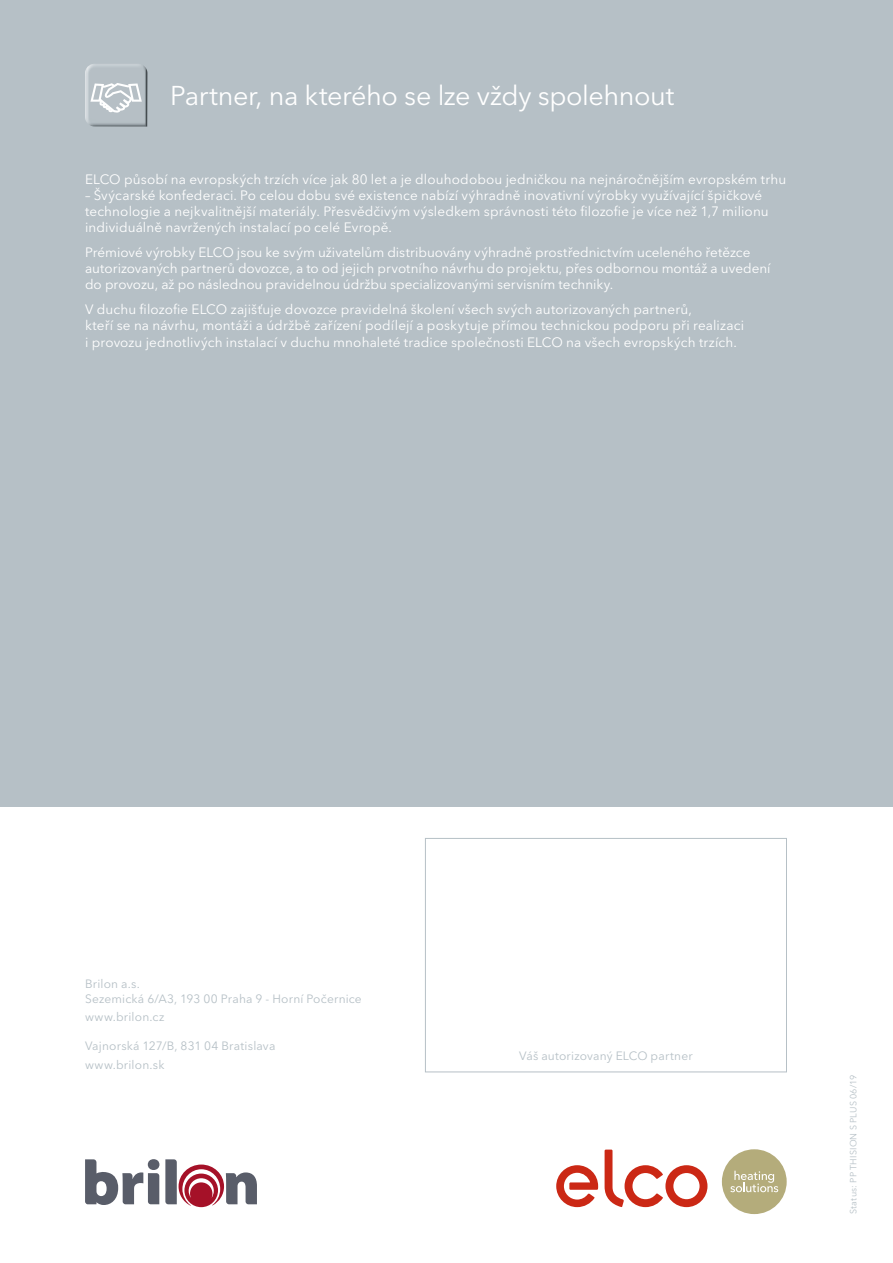
<style>
.page{position:relative;width:893px;height:1263px;background:#fff}
.page>*{position:absolute;margin:0;border:0;box-sizing:border-box;transform-origin:0 0}
.t1{font:27px "Avenir Next LT Pro";letter-spacing:-.015em;color:#fff}
.t2{font:13.5px/16.2px "Avenir Next LT Pro";letter-spacing:.01em;color:#fff}
.t3{font:12px/14.4px "Avenir Next LT Pro";letter-spacing:.015em;color:#b6c0c6}
.t4{font:9px "Avenir Next LT Pro";letter-spacing:.025em;color:#b6c0c6}
</style>
<div class="page">
<div style="left:0;top:0;width:893px;height:807px;background:#b6c0c6"></div>
<img style="left:85px;top:68px;width:2px;height:54px">
<img style="left:145px;top:67px;width:2px;height:60px">
<img style="left:87px;top:64px;width:58px;height:63px">
<svg style="left:90px;top:83px;width:52px;height:30px"></svg>
<svg style="left:556px;top:1149px;width:151px;height:58px"></svg>
<div style="left:722px;top:1149px;width:65px;height:65px;background:#b4ac7b;border-radius:50%"></div>
<svg style="left:730px;top:1171px;width:48px;height:21px"></svg>
<svg style="left:165px;top:1159px;width:92px;height:48px"></svg>
<svg style="left:85px;top:1159px;width:74px;height:46px"></svg>
<div style="left:425px;top:838px;width:362px;height:234px;border:1px solid #b6c0c6"></div>
<h1 class="t1" style="left:170px;top:80px;width:506px">Partner, na kterého se lze vždy spolehnout</h1>
<p class="t2" style="left:85px;top:171px;width:703px">ELCO působí na evropských trzích více jak 80 let a je dlouhodobou jedničkou na nejnáročnějším evropském trhu</p>
<p class="t2" style="left:85px;top:187px;width:685px">– Švýcarské konfederaci. Po celou dobu své existence nabízí výhradně inovativní výrobky využívající špičkové technologie a nejkvalitnější materiály. Přesvědčivým výsledkem správnosti této filozofie je více než 1,7 milionu individuálně navržených instalací po celé Evropě.</p>
<p class="t2" style="left:85px;top:244px;width:687px">Prémiové výrobky ELCO jsou ke svým uživatelům distribuovány výhradně prostřednictvím uceleného řetězce autorizovaných partnerů dovozce, a to od jejich prvotního návrhu do projektu, přes odbornou montáž a uvedení do provozu, až po následnou pravidelnou údržbu specializovanými servisním techniky.</p>
<p class="t2" style="left:85px;top:301px;width:660px">V duchu filozofie ELCO zajišťuje dovozce pravidelná školení všech svých autorizovaných partnerů,<br>kteří se na návrhu, montáži a údržbě zařízení podílejí a poskytuje přímou technickou podporu při realizaci i provozu jednotlivých instalací v duchu mnohaleté tradice společnosti ELCO na všech evropských trzích.</p>
<p class="t3" style="left:85px;top:977px;width:278px">Brilon a.s.<br>Sezemická 6/A3, 193 00 Praha 9 - Horní Počernice</p>
<p class="t3" style="left:85px;top:1010px;width:81px">www.brilon.cz</p>
<p class="t3" style="left:85px;top:1037px;width:192px;line-height:18.6px">Vajnorská 127/B, 831 04 Bratislava www.brilon.sk</p>
<p class="t3" style="left:519px;top:1048px;width:175px">Váš autorizovaný ELCO partner</p>
<p class="t4" style="left:848px;top:1214px;width:141px;rotate:-90deg">Status: PP THISION S PLUS 06/19</p>
</div>
